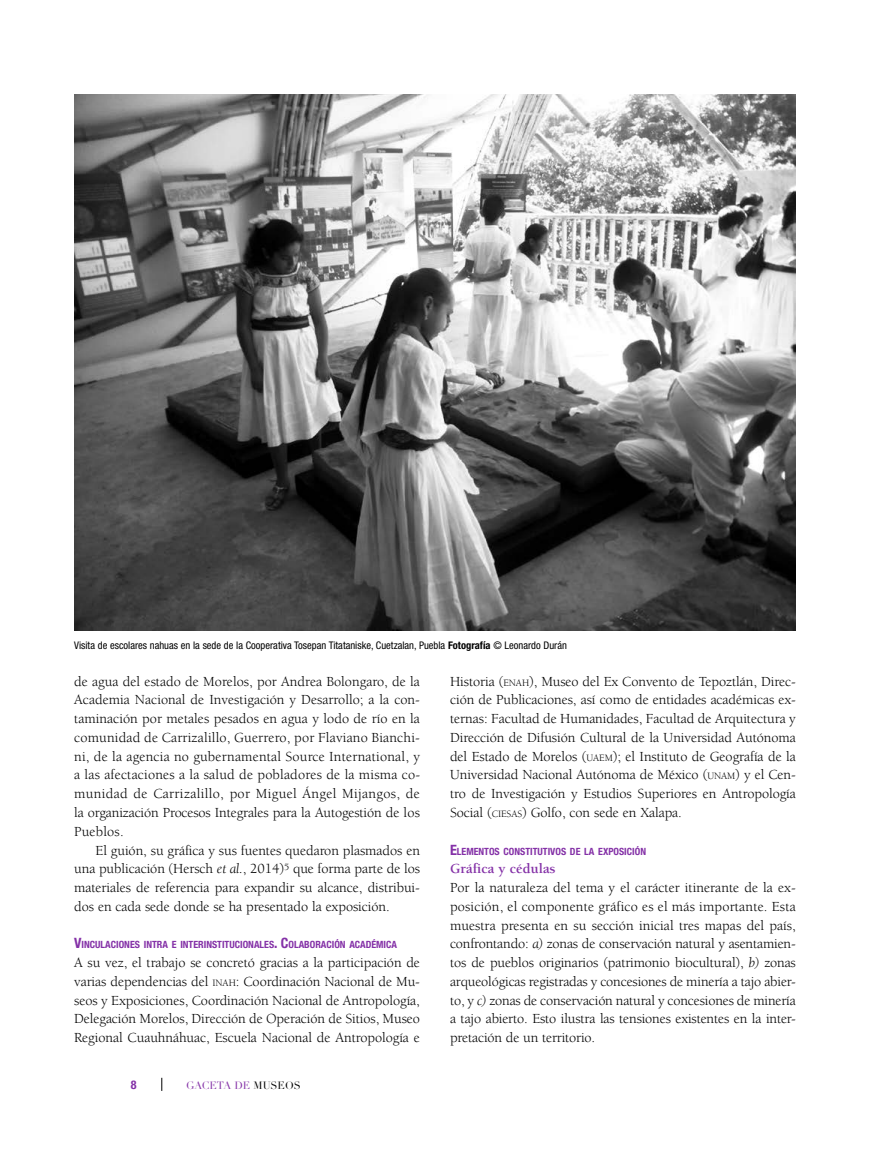
<style>
.page{position:relative;width:881px;height:1149px;background:#fff}
.page>*{position:absolute;margin:0;border:0;box-sizing:border-box;transform-origin:0 0}
.t1{font:14.25px/18.8px "Berkeley";letter-spacing:-.005em;color:#000;text-align:justify}
.t2{font:700 14.25px "Berkeley";color:#8431a7}
.t3{font:700 condensed 12px "Helvetica Neue";color:#8431a7}
.t4{font:condensed 10.5px "Helvetica Neue";color:#000}
.t5{font:10.5px "Didot LH";color:#8431a7}
.t6{font:700 condensed 10.05px "Helvetica Neue";color:#8431a7}
.s1{font-weight:700}
.s2{font-style:italic}
.s3{font-size:14.25px}
.s4{font-size:10.05px}
.s5{font-style:inherit}
.s6{color:#000}
</style>
<div class="page">
<svg style="left:161px;top:1077px;width:1px;height:13px"></svg>
<img style="left:74px;top:95px;width:721px;height:535px">
<p class="t4" style="left:74px;top:638px;width:494px">Visita de escolares nahuas en la sede de la Cooperativa Tosepan Titataniske, Cuetzalan, Puebla <span class="s1">Fotografía</span> © Leonardo Durán</p>
<p class="t1" style="left:74px;top:672px;width:347px">de agua del estado de Morelos, por Andrea Bolongaro, de la Academia Nacional de Investigación y Desarrollo; a la con&shy;taminación por metales pesados en agua y lodo de río en la comunidad de Carrizalillo, Guerrero, por Flaviano Bianchi&shy;ni, de la agencia no gubernamental Source International, y a las afectaciones a la salud de pobladores de la misma co&shy;munidad de Carrizalillo, por Miguel Ángel Mijangos, de la organización Procesos Integrales para la Autogestión de los Pueblos.</p>
<p class="t1" style="left:74px;top:840px;width:347px;text-indent:21px">El guión, su gráfica y sus fuentes quedaron plasmados en una publicación (Hersch <span class="s2">et al.</span>, 2014)<sup>5</sup> que forma parte de los materiales de referencia para expandir su alcance, distribui&shy;dos en cada sede donde se ha presentado la exposición.</p>
<p class="t6" style="left:74px;top:938px;width:324px"><span class="s3">V</span>INCULACIONES INTRA E INTERINSTITUCIONALES<span class="s3">. C</span>OLABORACIÓN ACADÉMICA</p>
<p class="t1" style="left:74px;top:953px;width:347px">A su vez, el trabajo se concretó gracias a la participación de varias dependencias del <span class="s4">INAH</span><span class="s5">:</span> Coordinación Nacional de Mu&shy;seos y Exposiciones, Coordinación Nacional de Antropología, Delegación Morelos, Dirección de Operación de Sitios, Museo Regional Cuauhnáhuac, Escuela Nacional de Antropología e</p>
<p class="t3" style="left:131px;top:1077px;width:7px">8</p>
<p class="t5" style="left:186px;top:1078px;width:116px">GACETA DE <span class="s6">MUSEOS</span></p>
<p class="t1" style="left:450px;top:672px;width:347px">Historia (<span class="s4">ENAH</span><span class="s5">)</span>, Museo del Ex Convento de Tepoztlán, Direc&shy;ción de Publicaciones, así como de entidades académicas ex&shy;ternas: Facultad de Humanidades, Facultad de Arquitectura y Dirección de Difusión Cultural de la Universidad Autónoma del Estado de Morelos (<span class="s4">UAEM</span><span class="s5">)</span>; el Instituto de Geografía de la Universidad Nacional Autónoma de México (<span class="s4">UNAM</span><span class="s5">)</span> y el Cen&shy;tro de Investigación y Estudios Superiores en Antropología Social (<span class="s4">CIESAS</span>) Golfo, con sede en Xalapa.</p>
<p class="t6" style="left:450px;top:844px;width:197px"><span class="s3">E</span>LEMENTOS CONSTITUTIVOS DE LA EXPOSICIÓN</p>
<p class="t2" style="left:450px;top:861px;width:107px">Gráfica y cédulas</p>
<p class="t1" style="left:450px;top:878px;width:347px">Por la naturaleza del tema y el carácter itinerante de la ex&shy;posición, el componente gráfico es el más importante. Esta muestra presenta en su sección inicial tres mapas del país, confrontando: <span class="s2">a)</span> zonas de conservación natural y asentamien&shy;tos de pueblos originarios (patrimonio biocultural), <span class="s2">b)</span> zonas arqueológicas registradas y concesiones de minería a tajo abier&shy;to, y <span class="s2">c)</span> zonas de conservación natural y concesiones de minería a tajo abierto. Esto ilustra las tensiones existentes en la inter&shy;pretación de un territorio.</p>
</div>
